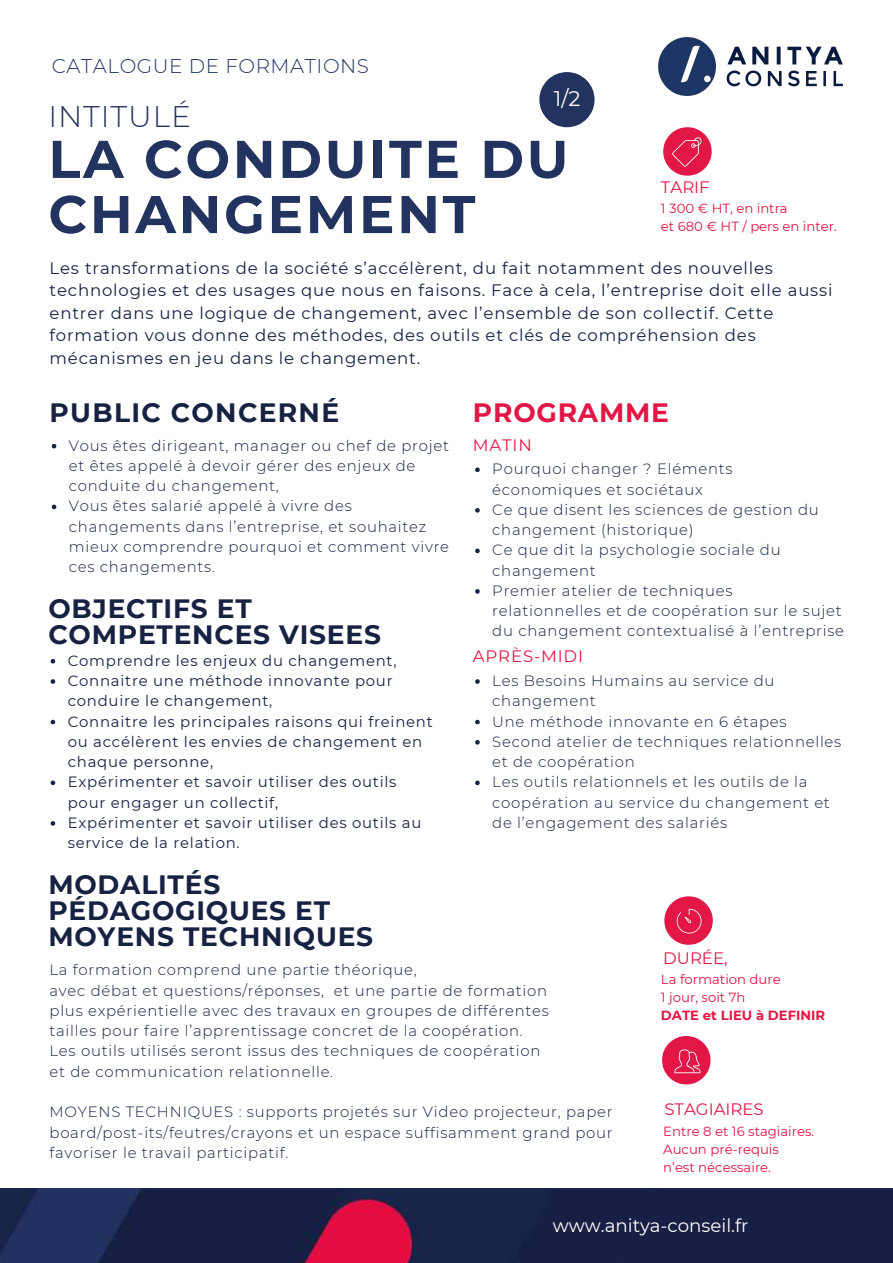
<style>
.page{position:relative;width:893px;height:1263px;background:#fff}
.page>*{position:absolute;margin:0;border:0;box-sizing:border-box;transform-origin:0 0}
.t1{font:700 52.95px/55.2px "Montserrat";letter-spacing:.05em;color:#22335f}
.t2{font:300 29.85px "Montserrat";letter-spacing:.03em;color:#22335f}
.t3{font:700 26.55px/26px "Montserrat";letter-spacing:.03em;color:#172142}
.t4{font:700 26.55px "Montserrat";letter-spacing:.05em;color:#172142}
.t5{font:700 26.55px "Montserrat";letter-spacing:.03em;color:#e31745}
.t6{font:21.15px "Montserrat";color:#fff}
.t7{font:300 19.8px "Montserrat";letter-spacing:.03em;color:#22335f}
.t8{font:18.15px "Montserrat";color:#fff}
.t9{font:16.5px/22.5px "Montserrat";letter-spacing:.05em;color:#172142}
.t10{font:16.5px "Montserrat";color:#e31745}
.t11{font:16.5px "Montserrat";letter-spacing:.05em;color:#e31745}
.t12{font:300 14.85px/20.2px "Montserrat";letter-spacing:.05em;color:#172142}
.t13{font:14.85px/20.2px "Montserrat";letter-spacing:.05em;color:#172142}
.t14{font:13.2px/18px "Montserrat";color:#e31745}
.t15{font:700 13.2px "Montserrat";color:#e31745}
</style>
<div class="page">
<img style="left:659px;top:37px;width:183px;height:59px">
<svg style="left:52px;top:444px;width:4px;height:4px"></svg>
<svg style="left:52px;top:505px;width:4px;height:4px"></svg>
<svg style="left:475px;top:467px;width:5px;height:5px"></svg>
<svg style="left:475px;top:508px;width:5px;height:5px"></svg>
<svg style="left:475px;top:549px;width:5px;height:4px"></svg>
<svg style="left:475px;top:589px;width:5px;height:5px"></svg>
<svg style="left:475px;top:679px;width:5px;height:5px"></svg>
<svg style="left:475px;top:720px;width:5px;height:4px"></svg>
<svg style="left:475px;top:740px;width:5px;height:4px"></svg>
<svg style="left:475px;top:781px;width:5px;height:4px"></svg>
<svg style="left:663px;top:127px;width:49px;height:49px"></svg>
<svg style="left:664px;top:896px;width:49px;height:49px"></svg>
<svg style="left:662px;top:1036px;width:48px;height:48px"></svg>
<img style="left:0;top:1188px;width:893px;height:75px">
<svg style="left:51px;top:659px;width:4px;height:4px"></svg>
<svg style="left:51px;top:679px;width:4px;height:5px"></svg>
<svg style="left:51px;top:720px;width:4px;height:4px"></svg>
<svg style="left:51px;top:781px;width:4px;height:4px"></svg>
<svg style="left:51px;top:821px;width:4px;height:5px"></svg>
<svg style="left:539px;top:72px;width:55px;height:55px"></svg>
<h3 class="t7" style="left:52px;top:54px;width:319px">CATALOGUE DE FORMATIONS</h3>
<h2 class="t2" style="left:48px;top:98px;width:144px">INTITULÉ</h2>
<h1 class="t1" style="left:48px;top:131px;width:521px">LA CONDUITE DU<br>CHANGEMENT</h1>
<h3 class="t6" style="left:554px;top:85px;width:28px">1/2</h3>
<p class="t10" style="left:661px;top:177px;width:50px">TARIF</p>
<p class="t14" style="left:661px;top:199px;width:177px">1 300 € HT, en intra<br>et 680 € HT / pers en inter.</p>
<p class="t9" style="left:50px;top:257px;width:784px">Les transformations de la société s’accélèrent, du fait notamment des nouvelles technologies et des usages que nous en faisons. Face à cela, l’entreprise doit elle aussi entrer dans une logique de changement, avec l’ensemble de son collectif. Cette formation vous donne des méthodes, des outils et clés de compréhension des mécanismes en jeu dans le changement.</p>
<h3 class="t5" style="left:473px;top:397px;width:198px">PROGRAMME</h3>
<h3 class="t4" style="left:50px;top:397px;width:291px">PUBLIC CONCERNÉ</h3>
<p class="t12" style="left:69px;top:435px;width:382px">Vous êtes dirigeant, manager ou chef de projet et êtes appelé à devoir gérer des enjeux de conduite du changement,<br>Vous êtes salarié appelé à vivre des changements dans l’entreprise, et souhaitez mieux comprendre pourquoi et comment vivre ces changements.</p>
<p class="t10" style="left:473px;top:435px;width:60px">MATIN</p>
<p class="t12" style="left:492px;top:459px;width:353px">Pourquoi changer ? Eléments économiques et sociétaux<br>Ce que disent les sciences de gestion du changement (historique)<br>Ce que dit la psychologie sociale du changement<br>Premier atelier de techniques relationnelles et de coopération sur le sujet du changement contextualisé à l’entreprise</p>
<h3 class="t3" style="left:48px;top:596px;width:334px">OBJECTIFS ET<br>COMPETENCES VISEES</h3>
<p class="t13" style="left:68px;top:650px;width:366px">Comprendre les enjeux du changement, Connaitre une méthode innovante pour conduire le changement,<br>Connaitre les principales raisons qui freinent ou accélèrent les envies de changement en chaque personne,<br>Expérimenter et savoir utiliser des outils pour engager un collectif,<br>Expérimenter et savoir utiliser des outils au service de la relation.</p>
<p class="t11" style="left:473px;top:646px;width:112px">APRÈS-MIDI</p>
<p class="t12" style="left:492px;top:670px;width:351px">Les Besoins Humains au service du changement<br>Une méthode innovante en 6 étapes<br>Second atelier de techniques relationnelles et de coopération<br>Les outils relationnels et les outils de la coopération au service du changement et de l’engagement des salariés</p>
<h3 class="t3" style="left:48px;top:871px;width:326px">MODALITÉS<br>PÉDAGOGIQUES ET<br>MOYENS TECHNIQUES</h3>
<p class="t12" style="left:50px;top:960px;width:501px">La formation comprend une partie théorique,<br>avec débat et questions/réponses, et une partie de formation plus expérientielle avec des travaux en groupes de différentes tailles pour faire l’apprentissage concret de la coopération.<br>Les outils utilisés seront issus des techniques de coopération et de communication relationnelle.</p>
<p class="t12" style="left:50px;top:1102px;width:565px;text-align:justify">MOYENS TECHNIQUES : supports projetés sur Video projecteur, paper board/post-its/feutres/crayons et un espace suffisamment grand pour favoriser le travail participatif.</p>
<p class="t10" style="left:663px;top:948px;width:66px">DURÉE,</p>
<p class="t14" style="left:661px;top:970px;width:121px">La formation dure<br>1 jour, soit 7h</p>
<p class="t15" style="left:661px;top:1007px;width:166px">DATE et LIEU à DEFINIR</p>
<p class="t10" style="left:664px;top:1099px;width:101px">STAGIAIRES</p>
<p class="t14" style="left:663px;top:1122px;width:153px">Entre 8 et 16 stagiaires.<br>Aucun pré-requis<br>n’est nécessaire.</p>
<p class="t8" style="left:553px;top:1214px;width:197px">www.anitya-conseil.fr</p>
</div>
